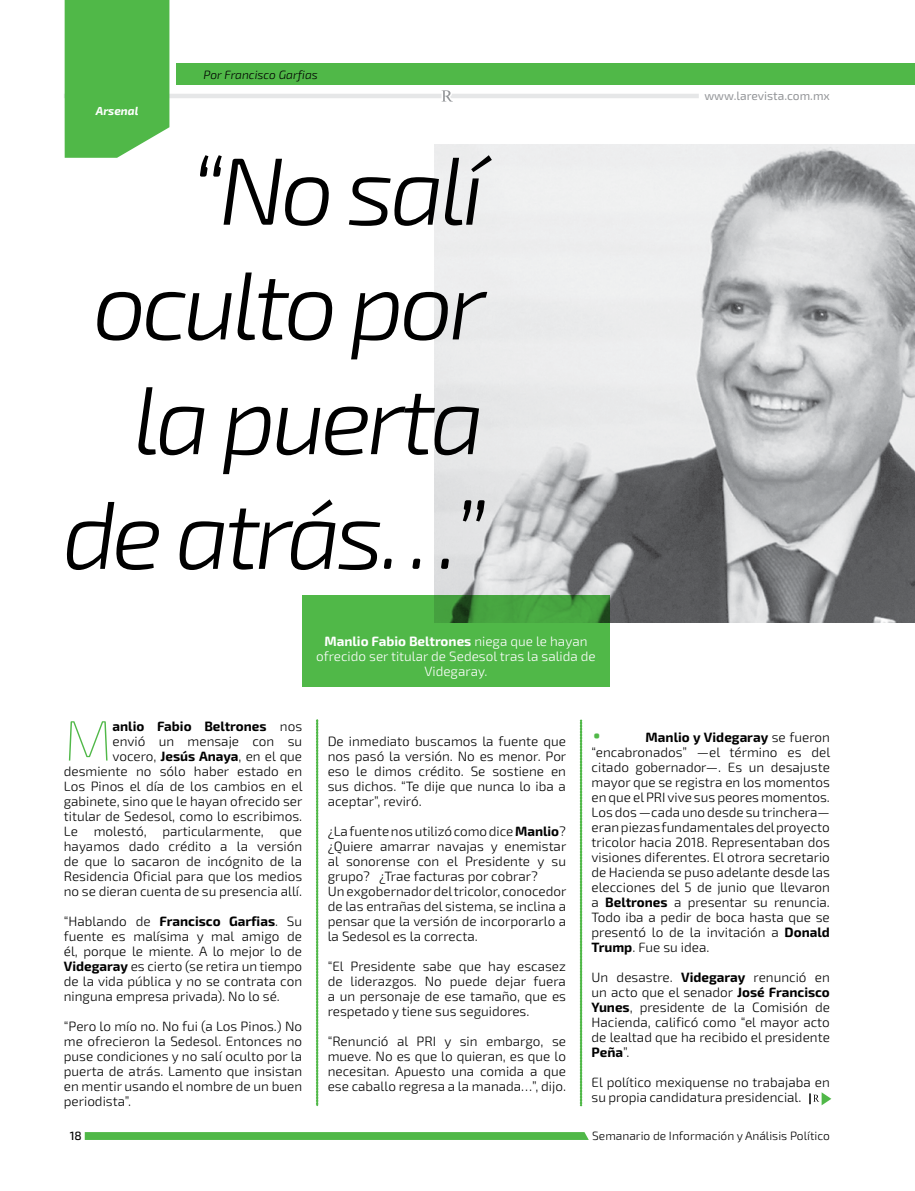
<style>
.page{position:relative;width:915px;height:1191px;background:#fff}
.page>*{position:absolute;margin:0;border:0;box-sizing:border-box;transform-origin:0 0}
.t1{font:italic 300 95.55px/114.8px "Exo 2";letter-spacing:-.05em;color:#000;text-align:right}
.t2{font:100 57px "Exo 2";color:#50b848}
.t3{font:300 13.5px/15px "Exo 2";color:#000;text-align:justify}
.t4{font:300 13.5px/15px "Exo 2";color:#fff;text-align:center}
.t5{font:300 12px "Exo 2";color:#000}
.t6{font:12px "Exo 2";color:#939598}
.t7{font:italic 300 12px "Exo 2";color:#000}
.t8{font:500 12px "Exo 2";color:#000}
.t9{font:italic 700 11.7px "Exo 2";color:#fff}
.s1{font-weight:700}
.s2{font-size:30px;color:#50b848}
</style>
<div class="page">
<hr style="left:64px;top:94px;width:377px;height:4px;background:#e6e7e8">
<hr style="left:441px;top:94px;width:257px;height:4px;background:#e6e7e8">
<svg style="left:441px;top:90px;width:12px;height:12px"></svg>
<div style="left:176px;top:64px;width:738px;height:21px;background:#50b848"></div>
<div style="left:65px;top:0;width:104px;height:158px;background:#50b848"></div>
<svg style="left:85px;top:1132px;width:503px;height:8px;background:#52b94b"></svg>
<img style="left:434px;top:145px;width:480px;height:477px">
<svg style="left:914px;top:64px;width:1px;height:21px"></svg>
<svg style="left:302px;top:595px;width:307px;height:92px;background:#4db245"></svg>
<svg style="left:580px;top:720px;width:1px;height:386px"></svg>
<svg style="left:316px;top:719px;width:2px;height:386px"></svg>
<svg style="left:809px;top:1092px;width:22px;height:13px"></svg>
<p class="t9" style="left:96px;top:103px;width:44px">Arsenal</p>
<p class="t7" style="left:203px;top:67px;width:116px">Por Francisco Garfias</p>
<h1 class="t1" style="left:62px;top:136px;width:425px">“No salí oculto por la puerta de atrás…”</h1>
<p class="t4" style="left:316px;top:634px;width:281px"><span class="s1">Manlio Fabio Beltrones</span> niega que le hayan ofrecido ser titular de Sedesol tras la salida de<br>Videgaray.</p>
<p class="t6" style="left:704px;top:89px;width:127px">www.larevista.com.mx</p>
<p class="t3" style="left:64px;top:718px;width:240px;text-align:right"><span class="s1">anlio Fabio Beltrones</span> nos<br>envió un mensaje con su<br>vocero, <span class="s1">Jesús Anaya</span>, en el que desmiente no sólo haber estado en Los Pinos el día de los cambios en el gabinete, sino que le hayan ofrecido ser titular de Sedesol, como lo escribimos.<br>Le molestó, particularmente, que hayamos dado crédito a la versión de que lo sacaron de incógnito de la Residencia Oficial para que los medios no se dieran cuenta de su presencia allí.</p>
<p class="t3" style="left:64px;top:913px;width:240px">“Hablando de <span class="s1">Francisco Garfias</span>. Su fuente es malísima y mal amigo de él, porque le miente. A lo mejor lo de <span class="s1">Videgaray</span> es cierto (se retira un tiempo de la vida pública y no se contrata con ninguna empresa privada). No lo sé.</p>
<p class="t3" style="left:64px;top:1018px;width:240px">“Pero lo mío no. No fui (a Los Pinos.) No me ofrecieron la Sedesol. Entonces no puse condiciones y no salí oculto por la puerta de atrás. Lamento que insistan en mentir usando el nombre de un buen periodista”.</p>
<h2 class="t2" style="left:64px;top:708px;width:50px">M</h2>
<p class="t8" style="left:70px;top:1128px;width:14px">18</p>
<p class="t3" style="left:327px;top:733px;width:240px">De inmediato buscamos la fuente que nos pasó la versión. No es menor. Por eso le dimos crédito. Se sostiene en sus dichos. “Te dije que nunca lo iba a aceptar”, reviró.</p>
<p class="t3" style="left:327px;top:823px;width:240px;text-align:left">¿La fuente nos utilizó como dice <span class="s1">Manlio</span>? ¿Quiere amarrar navajas y enemistar al sonorense con el Presidente y su grupo? ¿Trae facturas por cobrar?<br>Un exgobernador del tricolor, conocedor de las entrañas del sistema, se inclina a pensar que la versión de incorporarlo a la Sedesol es la correcta.</p>
<p class="t3" style="left:327px;top:958px;width:240px">“El Presidente sabe que hay escasez de liderazgos. No puede dejar fuera a un personaje de ese tamaño, que es respetado y tiene sus seguidores.</p>
<p class="t3" style="left:327px;top:1033px;width:240px">“Renunció al PRI y sin embargo, se mueve. No es que lo quieran, es que lo necesitan. Apuesto una comida a que ese caballo regresa a la manada…”, dijo.</p>
<p class="t3" style="left:591px;top:730px;width:240px"><span class="s2">•</span> <span class="s1">Manlio y Videgaray</span> se fueron “encabronados” —el término es del citado gobernador—. Es un desajuste mayor que se registra en los momentos en que el PRI vive sus peores momentos.<br>Los dos —cada uno desde su trinchera— eran piezas fundamentales del proyecto tricolor hacia 2018. Representaban dos visiones diferentes. El otrora secretario de Hacienda se puso adelante desde las elecciones del 5 de junio que llevaron a <span class="s1">Beltrones</span> a presentar su renuncia.<br>Todo iba a pedir de boca hasta que se presentó lo de la invitación a <span class="s1">Donald Trump</span>. Fue su idea.</p>
<p class="t3" style="left:591px;top:970px;width:240px">Un desastre. <span class="s1">Videgaray</span> renunció en un acto que el senador <span class="s1">José Francisco Yunes</span>, presidente de la Comisión de Hacienda, calificó como “el mayor acto de lealtad que ha recibido el presidente <span class="s1">Peña</span>”.</p>
<p class="t3" style="left:591px;top:1075px;width:240px">El político mexiquense no trabajaba en su propia candidatura presidencial.</p>
<p class="t5" style="left:592px;top:1128px;width:239px">Semanario de Información y Análisis Político</p>
</div>
